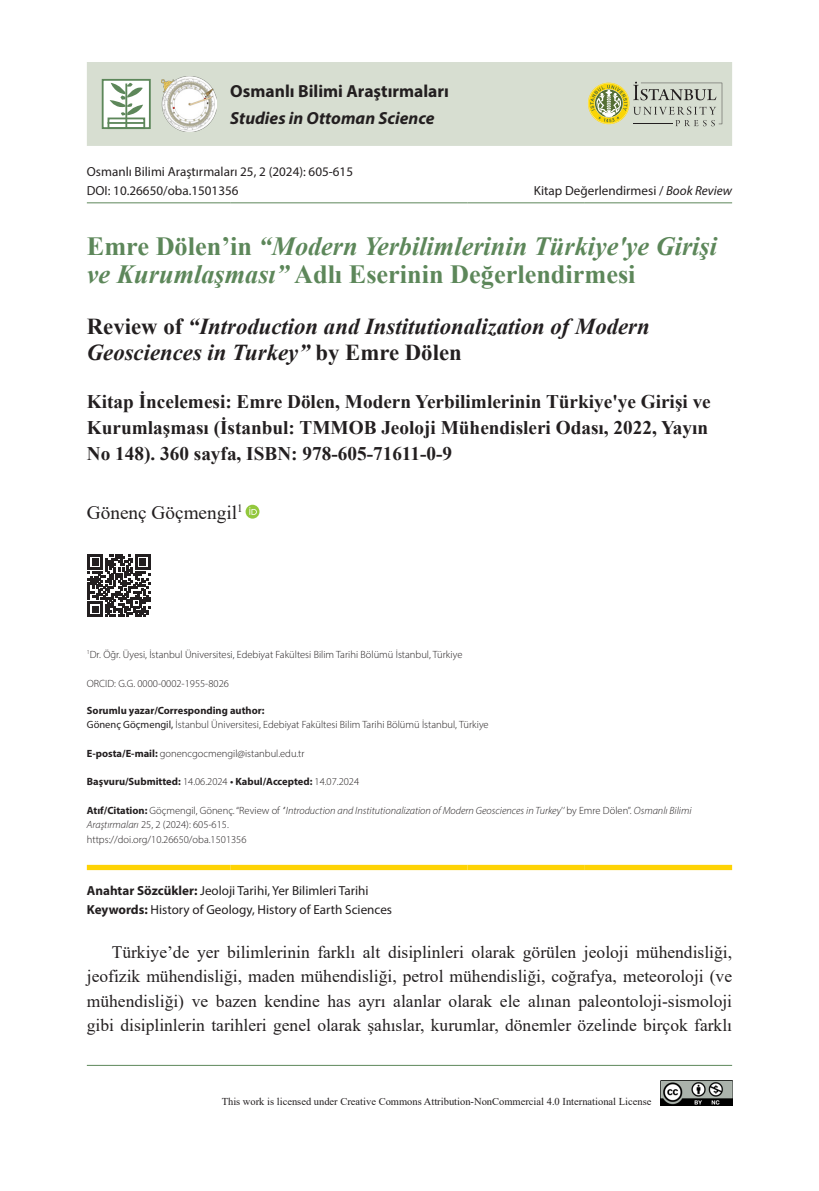
<style>
.page{position:relative;width:819px;height:1191px;background:#fff}
.page>*{position:absolute;margin:0;border:0;box-sizing:border-box;transform-origin:0 0}
.Baslik_Tr{font:italic 700 26.25px/28px "Times New Roman";color:#5d875a}
.Baslik_EN{font:italic 700 22.75px/26.2px "Times New Roman";color:#231f20}
.Baslik_EN-2{font:700 19.25px/26.2px "Times New Roman";color:#231f20}
.Yazar{font:19.25px "Times New Roman";color:#231f20}
.Ana_metin{font:17.5px/24.5px "Times New Roman";color:#231f20;text-align:justify}
.t1{font:700 17.5px "Myriad Pro";color:#231f20}
.t2{font:italic 700 17.5px "Myriad Pro";color:#231f20}
.ÖZ_tr{font:13.12px "Myriad Pro";color:#231f20}
.t3{font:300 10.5px/14.5px "Myriad Pro";color:#231f20}
.t4{font:700 10.5px "Myriad Pro";color:#231f20}
.t5{font:10.5px "Times New Roman";color:#231f20}
.s1{font-style:italic}
.s2{font-style:normal}
.s3{font-weight:400}
.s4{font-weight:700}
.s5{font-weight:300}
.s6{font-weight:600}
</style>
<div class="page">
<img style="left:660px;top:1080px;width:72px;height:25px">
<hr style="left:87px;top:1065px;width:645px;height:1px;background:#5d875a">
<div style="left:87px;top:62px;width:645px;height:84px;background:#d7ded1"></div>
<hr style="left:87px;top:202px;width:143px;height:1px;background:#5d875a">
<hr style="left:230px;top:202px;width:237px;height:1px;background:#5d875a">
<hr style="left:467px;top:202px;width:117px;height:1px;background:#5d875a">
<hr style="left:584px;top:202px;width:148px;height:1px;background:#5d875a">
<div style="left:87px;top:865px;width:143px;height:5px;background:#fed304"></div>
<div style="left:230px;top:865px;width:237px;height:5px;background:#fed304"></div>
<div style="left:467px;top:865px;width:117px;height:5px;background:#fed304"></div>
<div style="left:584px;top:865px;width:148px;height:5px;background:#fed304"></div>
<div style="left:102px;top:79px;width:49px;height:50px;background:#fff;border:2px solid #5d875a"></div>
<div style="left:107px;top:117px;width:38px;height:12px;border:2px solid #5d875a"></div>
<hr style="left:107px;top:122px;width:37px;height:2px;background:#5d875a">
<svg style="left:110px;top:83px;width:33px;height:33px"></svg>
<hr style="left:125px;top:83px;width:2px;height:46px;background:#5d875a">
<img style="left:161px;top:77px;width:55px;height:54px">
<svg style="left:588px;top:82px;width:134px;height:44px;background:#c2c4a3"></svg>
<div style="left:245px;top:505px;width:14px;height:13px;background:#93c83d;border-radius:50%"></div>
<svg style="left:249px;top:507px;width:8px;height:8px"></svg>
<svg style="left:88px;top:554px;width:62px;height:62px"></svg>
<p class="t1" style="left:230px;top:80px;width:220px">Osmanlı Bilimi Araştırmaları</p>
<p class="t2" style="left:230px;top:106px;width:206px">Studies in Ottoman Science</p>
<p class="ÖZ_tr" style="left:87px;top:163px;width:268px">Osmanlı Bilimi Araştırmaları 25, 2 (2024): 605-615</p>
<p class="ÖZ_tr" style="left:87px;top:183px;width:153px">DOI: 10.26650/oba.1501356</p>
<p class="ÖZ_tr" style="left:534px;top:183px;width:200px">Kitap Değerlendirmesi / <span class="s1">Book Review</span></p>
<p class="Baslik_Tr" style="left:87px;top:232px;width:631px"><span class="s2">Emre Dölen’in</span> “Modern Yerbilimlerinin Türkiye'ye Girişi ve Kurumlaşması” <span class="s2">Adlı Eserinin Değerlendirmesi</span></p>
<p class="Baslik_EN" style="left:87px;top:312px;width:564px"><span class="s2">Review of</span> “Introduction and Institutionalization of Modern<br>Geosciences in Turkey” <span class="s2">by Emre Dölen</span></p>
<p class="Baslik_EN-2" style="left:87px;top:387px;width:625px">Kitap İncelemesi: Emre Dölen, Modern Yerbilimlerinin Türkiye'ye Girişi ve<br>Kurumlaşması (İstanbul: TMMOB Jeoloji Mühendisleri Odası, 2022, Yayın<br>No 148). 360 sayfa, ISBN: 978-605-71611-0-9</p>
<p class="Yazar" style="left:87px;top:498px;width:157px">Gönenç Göçmengil<sup>1</sup></p>
<p class="t3" style="left:87px;top:647px;width:377px"><sup>1</sup>Dr. Öğr. Üyesi, İstanbul Üniversitesi, Edebiyat Fakültesi Bilim Tarihi Bölümü İstanbul, Türkiye</p>
<p class="t3" style="left:87px;top:676px;width:143px">ORCID: G.G. 0000-0002-1955-8026</p>
<p class="t4" style="left:87px;top:703px;width:179px">Sorumlu yazar/Corresponding author:</p>
<p class="t3" style="left:87px;top:717px;width:403px"><span class="s3">Gönenç Göçmengil,</span> İstanbul Üniversitesi, Edebiyat Fakültesi Bilim Tarihi Bölümü İstanbul, Türkiye</p>
<p class="t3" style="left:87px;top:746px;width:219px"><span class="s4">E-posta/E-mail:</span> gonencgocmengil@istanbul.edu.tr</p>
<p class="t4" style="left:87px;top:774px;width:274px">Başvuru/Submitted: <span class="s5">14.06.2024</span> <span class="s6">•</span> Kabul/Accepted: <span class="s5">14.07.2024</span></p>
<p class="t3" style="left:87px;top:802px;width:606px"><span class="s4">Atıf/Citation:</span> Göçmengil, Gönenç. “Review of <span class="s1">‘</span>’<span class="s1">Introduction and Institutionalization of Modern Geosciences in Turkey</span>’<span class="s1">’</span> by Emre Dölen’’. <span class="s1">Osmanlı Bilimi<br>Araştırmaları</span> 25, 2 (2024): 605-615.<br>https://doi.org/10.26650/oba.1501356</p>
<p class="ÖZ_tr" style="left:87px;top:882px;width:283px"><span class="s4">Anahtar Sözcükler:</span> Jeoloji Tarihi, Yer Bilimleri Tarihi</p>
<p class="ÖZ_tr" style="left:87px;top:901px;width:307px"><span class="s4">Keywords:</span> History of Geology, History of Earth Sciences</p>
<p class="Ana_metin" style="left:87px;top:939px;width:646px;text-indent:25px">Türkiye’de yer bilimlerinin farklı alt disiplinleri olarak görülen jeoloji mühendisliği, jeofizik mühendisliği, maden mühendisliği, petrol mühendisliği, coğrafya, meteoroloji (ve mühendisliği) ve bazen kendine has ayrı alanlar olarak ele alınan paleontoloji-sismoloji gibi disiplinlerin tarihleri genel olarak şahıslar, kurumlar, dönemler özelinde birçok farklı</p>
<p class="t5" style="left:222px;top:1094px;width:431px">This work is licensed under Creative Commons Attribution-NonCommercial 4.0 International License</p>
</div>
